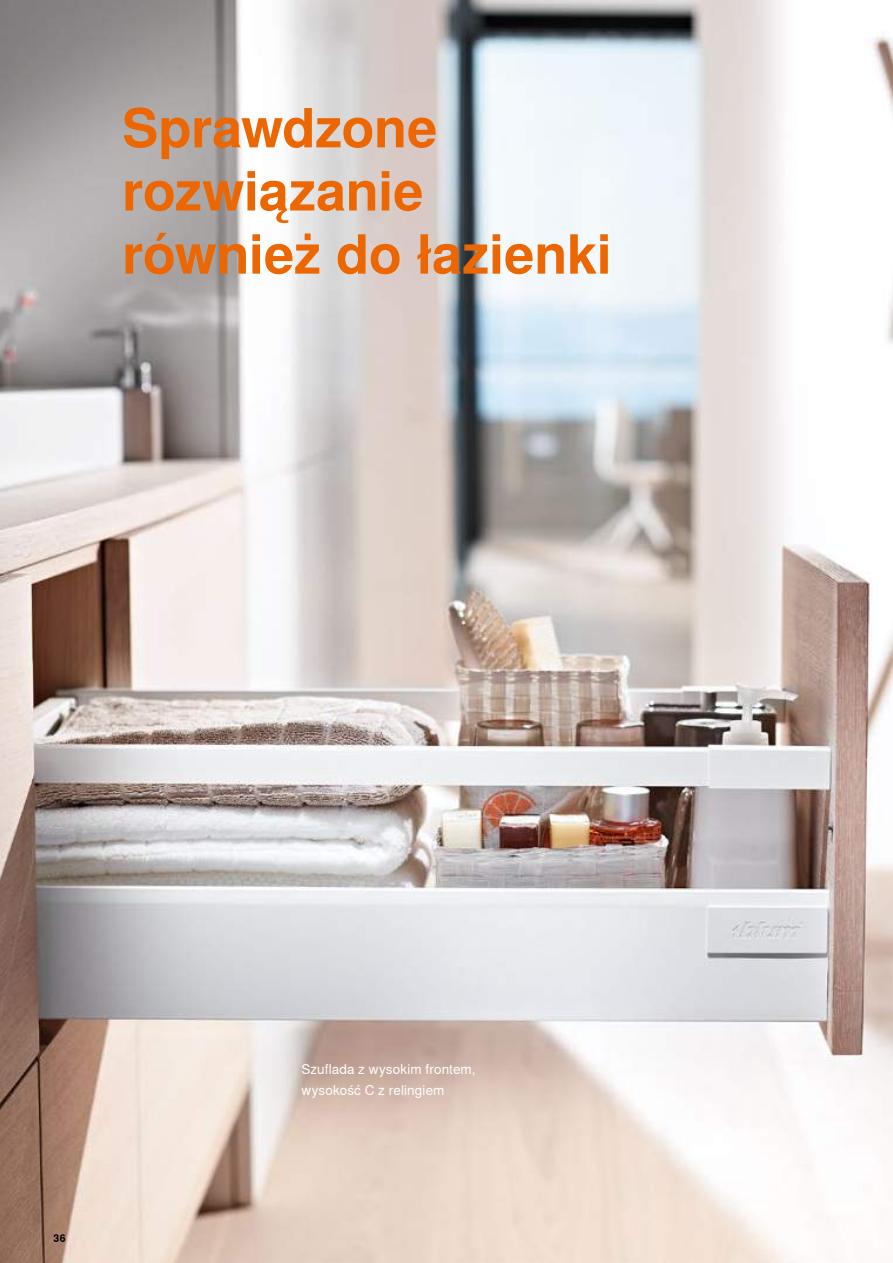
<style>
.page{position:relative;width:893px;height:1263px;background:#fff}
.page>*{position:absolute;margin:0;border:0;box-sizing:border-box;transform-origin:0 0}
.t1{font:700 54px/63.2px "Nimbus Sans Global";letter-spacing:-.005em;color:#ec6602}
.t2{font:13.5px/21px "Nimbus Sans Global";letter-spacing:.01em;color:#fff}
.t3{font:700 10.5px "Nimbus Sans Global";color:#000}
</style>
<div class="page">
<img style="left:0;top:0;width:893px;height:1263px">
<h1 class="t1" style="left:122px;top:97px;width:491px">Sprawdzone rozwiązanie również do łazienki</h1>
<p class="t3" style="left:54px;top:1232px;width:13px">36</p>
<p class="t2" style="left:301px;top:1058px;width:176px">Szuflada z wysokim frontem, wysokość C z relingiem</p>
</div>
